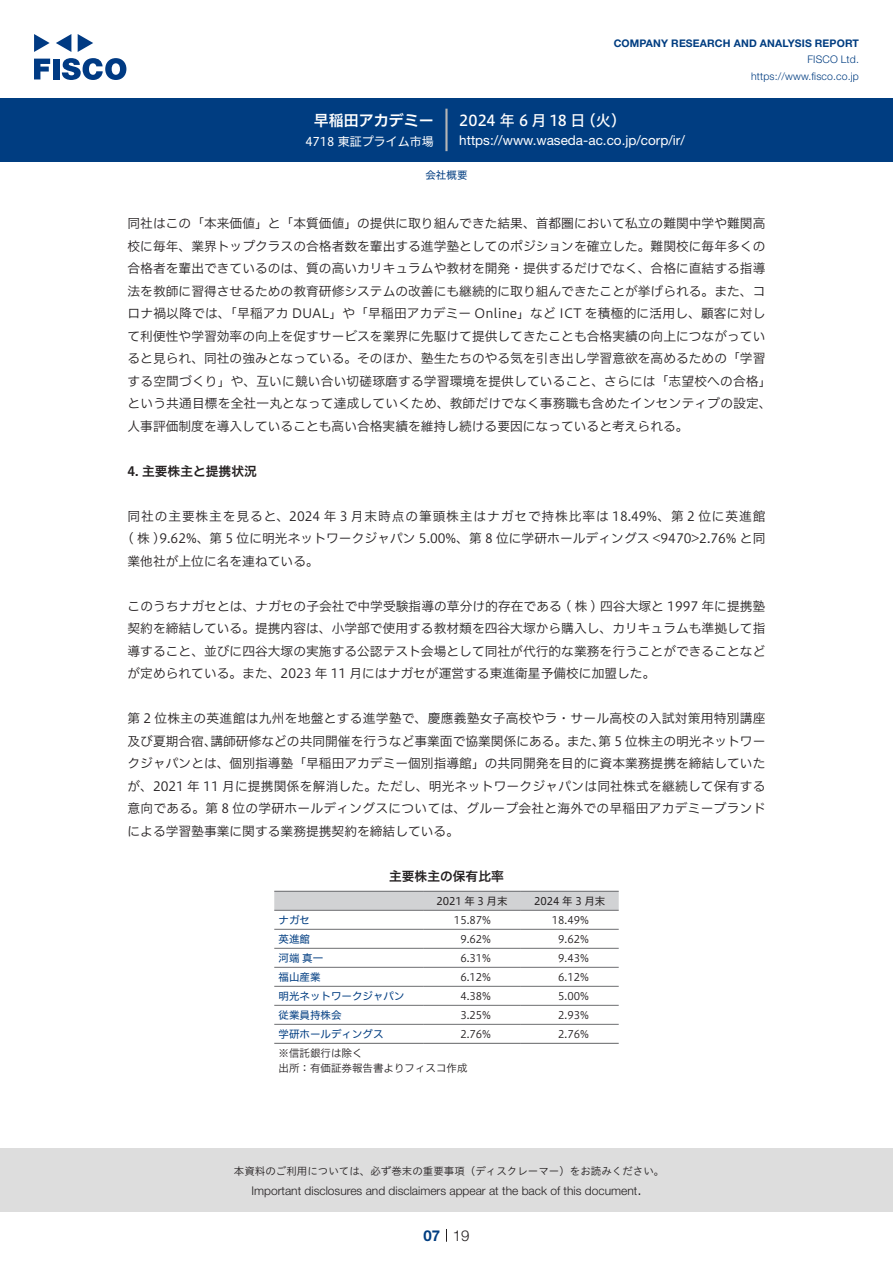
<style>
.page{position:relative;width:893px;height:1263px;background:#fff}
.page>*{position:absolute;margin:0;border:0;box-sizing:border-box;transform-origin:0 0}
.t1{font:15px "Hiragino UD Sans F Std N W5";color:#fff}
.t2{font:15px "Hiragino UD Sans F Std N W6";color:#fff}
.t3{font:300 15px "Helvetica Neue LT Std";color:#231f20}
.t4{font:700 15px "Helvetica Neue LT Std";color:#003d81}
.t5{font:13.5px "Helvetica Neue LT Std";color:#fff}
.本文{font:12.75px/22.5px "Hiragino UD Sans F Std N W3";color:#231f20}
.本文-2{font:12.75px/22.5px "Hiragino UD Sans F Std N W3";letter-spacing:.02em;color:#231f20;text-align:right}
.小タイトル{font:12.75px "Hiragino UD Sans F Std N W6";color:#231f20}
.チャートタイトル{font:12.75px "Hiragino UD Sans F Std N W6";color:#231f20}
.t6{font:300 12px "Helvetica Neue LT Std";color:#231f20}
.t7{font:12px "Hiragino UD Sans F Std N W4";color:#fff}
.表数字{font:10.5px "Hiragino UD Sans F Std N W3";color:#231f20}
.表左{font:10.5px "Hiragino UD Sans F Std N W4";color:#003d81}
.t8{font:10.5px "Hiragino UD Sans Std W3";color:#231f20}
.t9{font:700 10.5px "Helvetica Neue LT Std";letter-spacing:.015em;color:#003d81}
.t10{font:300 10.5px/16.5px "Helvetica Neue LT Std";letter-spacing:.015em;color:#003d81;text-align:right}
.表組み基本スタイル{font:10.5px "Hiragino UD Sans F Std N W3";color:#231f20}
.表上{font:10.5px "Hiragino UD Sans F Std N W4";color:#231f20}
.ヘッダー{font:10.5px "Hiragino UD Sans F Std N W4";color:#003d81}
</style>
<div class="page">
<div style="left:0;top:1148px;width:893px;height:64px;background:#ddd"></div>
<svg style="left:34px;top:59px;width:16px;height:20px"></svg>
<div style="left:53px;top:59px;width:6px;height:20px;background:#003a83"></div>
<svg style="left:62px;top:58px;width:64px;height:22px"></svg>
<svg style="left:34px;top:34px;width:16px;height:18px"></svg>
<svg style="left:78px;top:34px;width:15px;height:18px"></svg>
<svg style="left:56px;top:34px;width:15px;height:18px"></svg>
<div style="left:0;top:98px;width:893px;height:64px;background:#003d81"></div>
<hr style="left:445px;top:109px;width:3px;height:42px;background:#b5b5b6">
<svg style="left:446px;top:1229px;width:1px;height:13px"></svg>
<div style="left:274px;top:892px;width:345px;height:18px;background:#d1d2d4"></div>
<hr style="left:274px;top:910px;width:149px;height:1px;background:#6c6d70">
<hr style="left:423px;top:910px;width:98px;height:1px;background:#6c6d70">
<hr style="left:521px;top:910px;width:98px;height:1px;background:#6c6d70">
<hr style="left:274px;top:929px;width:149px;height:1px;background:#6c6d70">
<hr style="left:423px;top:929px;width:98px;height:1px;background:#6c6d70">
<hr style="left:521px;top:929px;width:98px;height:1px;background:#6c6d70">
<hr style="left:274px;top:948px;width:149px;height:1px;background:#6c6d70">
<hr style="left:423px;top:948px;width:98px;height:1px;background:#6c6d70">
<hr style="left:521px;top:948px;width:98px;height:1px;background:#6c6d70">
<hr style="left:274px;top:967px;width:149px;height:1px;background:#6c6d70">
<hr style="left:423px;top:967px;width:98px;height:1px;background:#6c6d70">
<hr style="left:521px;top:967px;width:98px;height:1px;background:#6c6d70">
<hr style="left:274px;top:986px;width:149px;height:1px;background:#6c6d70">
<hr style="left:423px;top:986px;width:98px;height:1px;background:#6c6d70">
<hr style="left:521px;top:986px;width:98px;height:1px;background:#6c6d70">
<hr style="left:274px;top:1005px;width:149px;height:1px;background:#6c6d70">
<hr style="left:423px;top:1005px;width:98px;height:1px;background:#6c6d70">
<hr style="left:521px;top:1005px;width:98px;height:1px;background:#6c6d70">
<hr style="left:274px;top:1024px;width:149px;height:1px;background:#6c6d70">
<hr style="left:423px;top:1024px;width:98px;height:1px;background:#6c6d70">
<hr style="left:521px;top:1024px;width:98px;height:1px;background:#6c6d70">
<hr style="left:274px;top:891px;width:149px;height:1px;background:#6c6d70">
<hr style="left:423px;top:891px;width:98px;height:1px;background:#6c6d70">
<hr style="left:521px;top:891px;width:98px;height:1px;background:#6c6d70">
<hr style="left:274px;top:1043px;width:149px;height:1px;background:#6c6d70">
<hr style="left:423px;top:1043px;width:98px;height:1px;background:#6c6d70">
<hr style="left:521px;top:1043px;width:98px;height:1px;background:#6c6d70">
<p class="t2" style="left:314px;top:109px;width:122px">早稲田アカデミー</p>
<p class="t7" style="left:305px;top:132px;width:130px">4718 東証プライム市場</p>
<p class="t9" style="left:614px;top:37px;width:247px">COMPANY RESEARCH AND ANALYSIS REPORT</p>
<p class="t10" style="left:751px;top:51px;width:109px">FISCO Ltd. https://www.fisco.co j p.</p>
<p class="t1" style="left:581px;top:109px;width:47px">（火(</p>
<p class="t1" style="left:459px;top:109px;width:128px">2024 年 6 月 18 日</p>
<p class="t5" style="left:459px;top:132px;width:227px">https://www.waseda-ac.co j p. /corp /i r/</p>
<p class="ヘッダー" style="left:425px;top:167px;width:43px">会社概要</p>
<p class="本文" style="left:128px;top:211px;width:646px">同社はこの「本来価値」と「本質価値」の提供に取り組んできた結果、首都圏において私立の難関中学や難関高校に毎年、業界トップクラスの合格者数を輩出する進学塾としてのポジションを確立した。難関校に毎年多くの合格者を輩出できているのは、質の高いカリキュラムや教材を開発・提供するだけでなく、合格に直結する指導法を教師に習得させるための教育研修システムの改善にも継続的に取り組んできたことが挙げられる。また、コロナ禍以降では、「早稲アカ DUAL」や「早稲田アカデミー Online」など ICT を積極的に活用し、顧客に対して利便性や学習効率の向上を促すサービスを業界に先駆けて提供してきたことも合格実績の向上につながっていると見られ、同社の強みとなっている。そのほか、塾生たちのやる気を引き出し学習意欲を高めるための「学習する空間づくり」や、互いに競い合い切磋琢磨する学習環境を提供していること、さらには「志望校への合格「という共通目標を全社一丸となって達成していくため、教師だけでなく事務職も含めたインセンティブの設定、人事評価制度を導入していることも高い合格実績を維持し続ける要因になっていると考えられる。</p>
<p class="小タイトル" style="left:128px;top:461px;width:131px">4. 主要株主と提携状況</p>
<p class="本文" style="left:128px;top:504px;width:639px;text-align:justify">同社の主要株主を見ると、2024 年 3 月末時点の筆頭株主はナガセで持株比率は 18.49%、第 2 位に英進館( 株 )9.62%、第 5 位に明光ネットワークジャパン 5.00%、第 8 位に学研ホールディングス &lt;9470&gt;2.76% と同業他社が上位に名を連ねている。</p>
<p class="本文" style="left:128px;top:594px;width:639px;text-align:justify">このうちナガセとは、ナガセの子会社で中学受験指導の草分け的存在である ( 株 ) 四谷大塚と 1997 年に提携塾契約を締結している。提携内容は、小学部で使用する教材類を四谷大塚から購入し、カリキュラムも準拠して指導すること、並びに四谷大塚の実施する公認テスト会場として同社が代行的な業務を行うことができることなどが定められている。また、2023 年 11 月にはナガセが運営する東進衛星予備校に加盟した。</p>
<p class="本文-2" style="left:128px;top:706px;width:639px">第 2 位株主の英進館は九州を地盤とする進学塾で、慶應義塾女子高校やラ・サール高校の入試対策用特別講座講師研修などの共同開催を行うなど事業面で協業関係にある。また第、 5 位株主の明光ネットワー</p>
<p class="本文" style="left:128px;top:729px;width:639px">及び夏期合宿、<br>クジャパンとは、個別指導塾「早稲田アカデミー個別指導館」の共同開発を目的に資本業務提携を締結していたが、2021 年 11 月に提携関係を解消した。ただし、明光ネットワークジャパンは同社株式を継続して保有する意向である。第 8 位の学研ホールディングスについては、グループ会社と海外での早稲田アカデミーブランドによる学習塾事業に関する業務提携契約を締結している。</p>
<p class="チャートタイトル" style="left:389px;top:866px;width:116px">主要株主の保有比率</p>
<p class="表上" style="left:534px;top:893px;width:73px">2024 年 3 月末</p>
<p class="表上" style="left:436px;top:893px;width:73px">2021 年 3 月末</p>
<p class="表左" style="left:279px;top:912px;width:33px">ナガセ</p>
<p class="表数字" style="left:454px;top:912px;width:39px">15.87%</p>
<p class="表数字" style="left:552px;top:912px;width:39px">18.49%</p>
<p class="表左" style="left:279px;top:931px;width:33px">英進館</p>
<p class="表数字" style="left:460px;top:931px;width:32px">9.62%</p>
<p class="表数字" style="left:558px;top:931px;width:32px">9.62%</p>
<p class="表左" style="left:279px;top:950px;width:46px">河端真一</p>
<p class="表数字" style="left:460px;top:950px;width:32px">6.31%</p>
<p class="表数字" style="left:558px;top:950px;width:32px">9.43%</p>
<p class="表左" style="left:279px;top:969px;width:43px">福山産業</p>
<p class="表数字" style="left:460px;top:969px;width:32px">6.12%</p>
<p class="表数字" style="left:558px;top:969px;width:32px">6.12%</p>
<p class="表左" style="left:279px;top:988px;width:128px">明光ネットワークジャパン</p>
<p class="表数字" style="left:460px;top:988px;width:32px">4.38%</p>
<p class="表数字" style="left:558px;top:988px;width:32px">5.00%</p>
<p class="表左" style="left:279px;top:1007px;width:64px">従業員持株会</p>
<p class="表数字" style="left:460px;top:1007px;width:32px">3.25%</p>
<p class="表数字" style="left:558px;top:1007px;width:32px">2.93%</p>
<p class="表左" style="left:279px;top:1026px;width:106px">学研ホールディングス</p>
<p class="表組み基本スタイル" style="left:279px;top:1045px;width:85px">※信託銀行は除く</p>
<p class="表組み基本スタイル" style="left:279px;top:1060px;width:191px">出所：有価証券報告書よりフィスコ作成</p>
<p class="表数字" style="left:460px;top:1026px;width:32px">2.76%</p>
<p class="表数字" style="left:558px;top:1026px;width:32px">2.76%</p>
<p class="t8" style="left:234px;top:1163px;width:432px">本資料のご利用については、必ず巻末の重要事項（ディスクレーマー）をお読みください。</p>
<p class="t3" style="left:637px;top:1180px;width:6px">.</p>
<p class="t6" style="left:251px;top:1183px;width:387px">Important disclosures and disclaimers appear at the back of this document</p>
<p class="t4" style="left:423px;top:1226px;width:18px">07</p>
<p class="t3" style="left:453px;top:1226px;width:18px">19</p>
</div>
